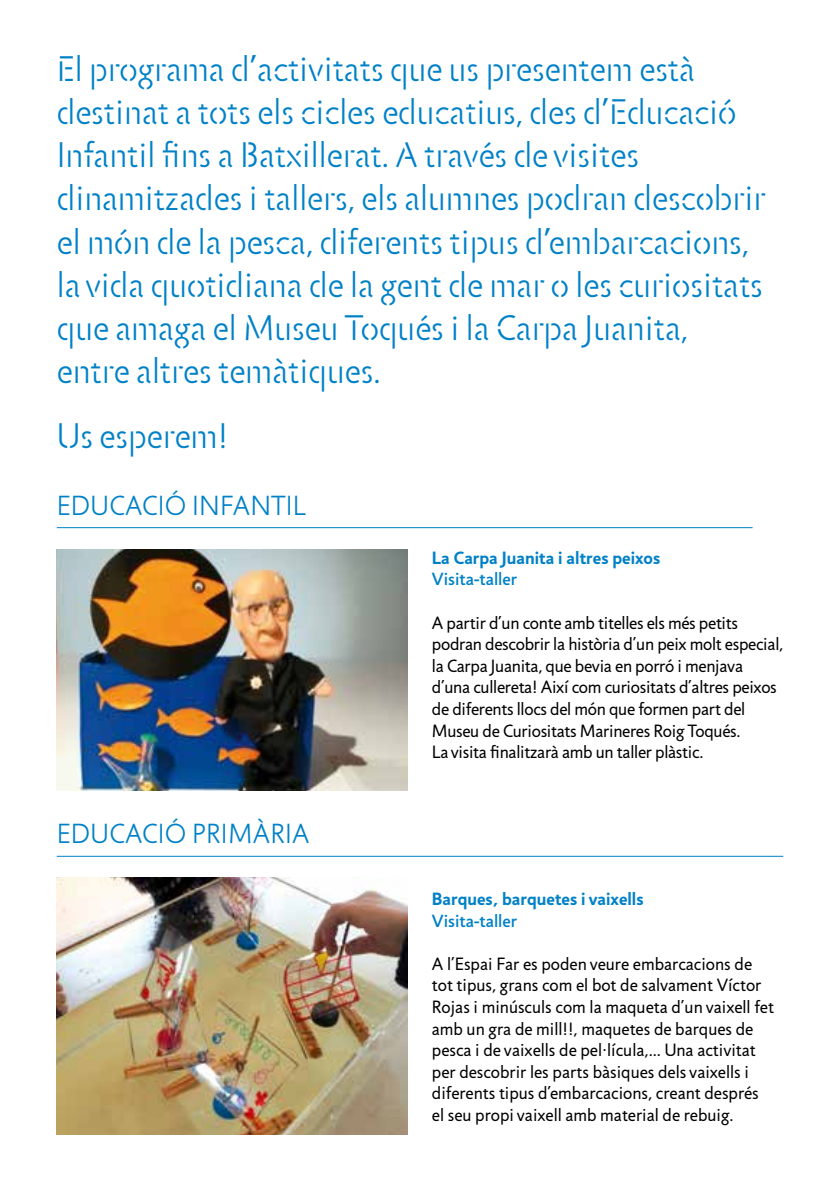
<style>
.page{position:relative;width:840px;height:1191px;background:#fff}
.page>*{position:absolute;margin:0;border:0;box-sizing:border-box;transform-origin:0 0}
.t1{font:300 36px/43.2px "Jigsaw Stencil";color:#0081c7}
.t2{font:300 28px "Jigsaw";letter-spacing:.01em;color:#0081c7}
.t3{font:18px/21.6px "Jigsaw";color:#000}
.t4{font:700 18px "Jigsaw";color:#0081c7}
.t5{font:500 18px "Jigsaw";color:#0081c7}
</style>
<div class="page">
<hr style="left:57px;top:855px;width:725px;height:1px;background:#0081c7">
<img style="left:57px;top:877px;width:350px;height:257px">
<hr style="left:57px;top:527px;width:695px;height:1px;background:#0081c7">
<img style="left:57px;top:550px;width:350px;height:240px">
<p class="t1" style="left:57px;top:48px;width:709px">El programa d’activitats que us presentem està destinat a tots els cicles educatius, des d’Educació Infantil fins a Batxillerat. A través de visites dinamitzades i tallers, els alumnes podran descobrir el món de la pesca, diferents tipus d’embarcacions, la vida quotidiana de la gent de mar o les curiositats que amaga el Museu Toqués i la Carpa Juanita, entre altres temàtiques.</p>
<h1 class="t1" style="left:57px;top:416px;width:173px">Us esperem!</h1>
<h2 class="t2" style="left:57px;top:490px;width:250px">EDUCACIÓ INFANTIL</h2>
<p class="t4" style="left:431px;top:547px;width:230px">La Carpa Juanita i altres peixos</p>
<p class="t5" style="left:431px;top:569px;width:87px">Visita-taller</p>
<p class="t3" style="left:431px;top:612px;width:352px">A partir d’un conte amb titelles els més petits podran descobrir la història d’un peix molt especial, la Carpa Juanita, que bevia en porró i menjava d’una cullereta! Així com curiositats d’altres peixos de diferents llocs del món que formen part del Museu de Curiositats Marineres Roig Toqués.<br>La visita finalitzarà amb un taller plàstic.</p>
<h2 class="t2" style="left:57px;top:818px;width:254px">EDUCACIÓ PRIMÀRIA</h2>
<p class="t4" style="left:431px;top:888px;width:213px">Barques, barquetes i vaixells</p>
<p class="t5" style="left:431px;top:910px;width:87px">Visita-taller</p>
<p class="t3" style="left:431px;top:953px;width:343px">A l’Espai Far es poden veure embarcacions de tot tipus, grans com el bot de salvament Víctor Rojas i minúsculs com la maqueta d’un vaixell fet amb un gra de mill!!, maquetes de barques de pesca i de vaixells de pel·lícula,... Una activitat per descobrir les parts bàsiques dels vaixells i diferents tipus d’embarcacions, creant després el seu propi vaixell amb material de rebuig.</p>
</div>
